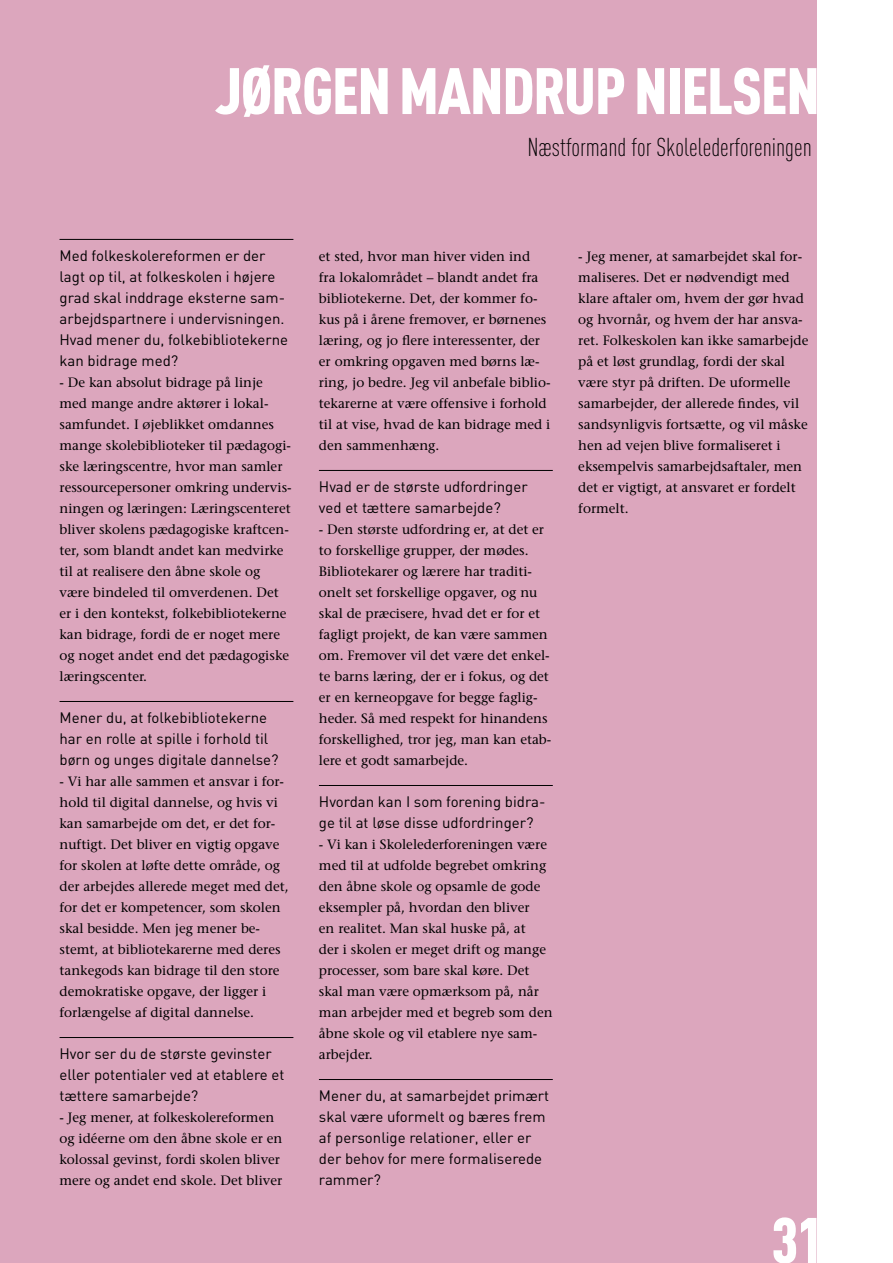
<style>
.page{position:relative;width:893px;height:1263px;background:#fff}
.page>*{position:absolute;margin:0;border:0;box-sizing:border-box;transform-origin:0 0}
.t1{font:900 condensed 64.5px "DINOT";letter-spacing:-.02em;color:#fff}
.t2{font:900 condensed 63.75px "DINOT";color:#fff}
.t3{font:300 condensed 25.5px "DINOT";color:#000}
.t4{font:15px/21px "DIN";color:#000}
.t5{font:500 13.5px/21px "Stone Serif Std";color:#000}
</style>
<div class="page">
<div style="left:0;top:0;width:816px;height:1263px;background:#dca6bd"></div>
<hr style="left:60px;top:239px;width:233px;height:1px;background:#000">
<hr style="left:60px;top:701px;width:233px;height:1px;background:#000">
<hr style="left:60px;top:1037px;width:233px;height:1px;background:#000">
<hr style="left:319px;top:470px;width:234px;height:1px;background:#000">
<hr style="left:319px;top:785px;width:234px;height:1px;background:#000">
<hr style="left:319px;top:1079px;width:234px;height:1px;background:#000">
<h1 class="t1" style="left:215px;top:47px;width:606px">JØRGEN MANDRUP NIELSEN</h1>
<h3 class="t3" style="left:527px;top:129px;width:286px">Næstformand for Skolelederforeningen</h3>
<p class="t4" style="left:60px;top:245px;width:230px">Med folkeskolereformen er der lagt op til, at folkeskolen i højere grad skal inddrage eksterne sam&shy;arbejdspartnere i undervisningen.<br>Hvad mener du, folkebibliotekerne kan bidrage med?</p>
<p class="t5" style="left:60px;top:372px;width:234px">- De kan absolut bidrage på linje med mange andre aktører i lokal&shy;samfundet. I øjeblikket omdannes mange skolebiblioteker til pædagogi&shy;ske læringscentre, hvor man samler ressourcepersoner omkring undervis&shy;ningen og læringen: Læringscenteret bliver skolens pædagogiske kraftcen&shy;ter, som blandt andet kan medvirke til at realisere den åbne skole og være bindeled til omverdenen. Det er i den kontekst, folkebibliotekerne kan bidrage, fordi de er noget mere og noget andet end det pædagogiske læringscenter.</p>
<p class="t4" style="left:60px;top:707px;width:221px">Mener du, at folkebibliotekerne har en rolle at spille i forhold til børn og unges digitale dannelse?</p>
<p class="t5" style="left:60px;top:771px;width:231px">- Vi har alle sammen et ansvar i for&shy;hold til digital dannelse, og hvis vi kan samarbejde om det, er det for&shy;nuftigt. Det bliver en vigtig opgave for skolen at løfte dette område, og der arbejdes allerede meget med det, for det er kompetencer, som skolen skal besidde. Men jeg mener be&shy;stemt, at bibliotekarerne med deres tankegods kan bidrage til den store demokratiske opgave, der ligger i forlængelse af digital dannelse.</p>
<p class="t4" style="left:60px;top:1043px;width:226px">Hvor ser du de største gevinster eller potentialer ved at etablere et tættere samarbejde?</p>
<p class="t5" style="left:60px;top:1107px;width:224px">- Jeg mener, at folkeskolereformen og idéerne om den åbne skole er en kolossal gevinst, fordi skolen bliver mere og andet end skole. Det bliver</p>
<p class="t5" style="left:319px;top:246px;width:233px">et sted, hvor man hiver viden ind<br>fra lokalområdet – blandt andet fra bibliotekerne. Det, der kommer fo&shy;kus på i årene fremover, er børnenes læring, og jo flere interessenter, der er omkring opgaven med børns læ&shy;ring, jo bedre. Jeg vil anbefale biblio&shy;tekarerne at være offensive i forhold til at vise, hvad de kan bidrage med i den sammenhæng.</p>
<p class="t4" style="left:319px;top:476px;width:210px">Hvad er de største udfordringer ved et tættere samarbejde?</p>
<p class="t5" style="left:319px;top:519px;width:234px">- Den største udfordring er, at det er to forskellige grupper, der mødes.<br>Bibliotekarer og lærere har traditi&shy;onelt set forskellige opgaver, og nu skal de præcisere, hvad det er for et fagligt projekt, de kan være sammen om. Fremover vil det være det enkel&shy;te barns læring, der er i fokus, og det er en kerneopgave for begge faglig&shy;heder. Så med respekt for hinandens forskellighed, tror jeg, man kan etab&shy;lere et godt samarbejde.</p>
<p class="t4" style="left:319px;top:791px;width:228px">Hvordan kan I som forening bidra&shy;ge til at løse disse udfordringer?</p>
<p class="t5" style="left:319px;top:834px;width:235px">- Vi kan i Skolelederforeningen være med til at udfolde begrebet omkring den åbne skole og opsamle de gode eksempler på, hvordan den bliver<br>en realitet. Man skal huske på, at<br>der i skolen er meget drift og mange processer, som bare skal køre. Det skal man være opmærksom på, når man arbejder med et begreb som den åbne skole og vil etablere nye sam&shy;arbejder.</p>
<p class="t4" style="left:319px;top:1085px;width:232px">Mener du, at samarbejdet primært skal være uformelt og bæres frem af personlige relationer, eller er der behov for mere formaliserede rammer?</p>
<p class="t5" style="left:578px;top:246px;width:232px">- Jeg mener, at samarbejdet skal for&shy;maliseres. Det er nødvendigt med klare aftaler om, hvem der gør hvad og hvornår, og hvem der har ansva&shy;ret. Folkeskolen kan ikke samarbejde på et løst grundlag, fordi der skal være styr på driften. De uformelle samarbejder, der allerede findes, vil sandsynligvis fortsætte, og vil måske hen ad vejen blive formaliseret i eksempelvis samarbejdsaftaler, men det er vigtigt, at ansvaret er fordelt formelt.</p>
<h2 class="t2" style="left:771px;top:1197px;width:54px">31</h2>
</div>
